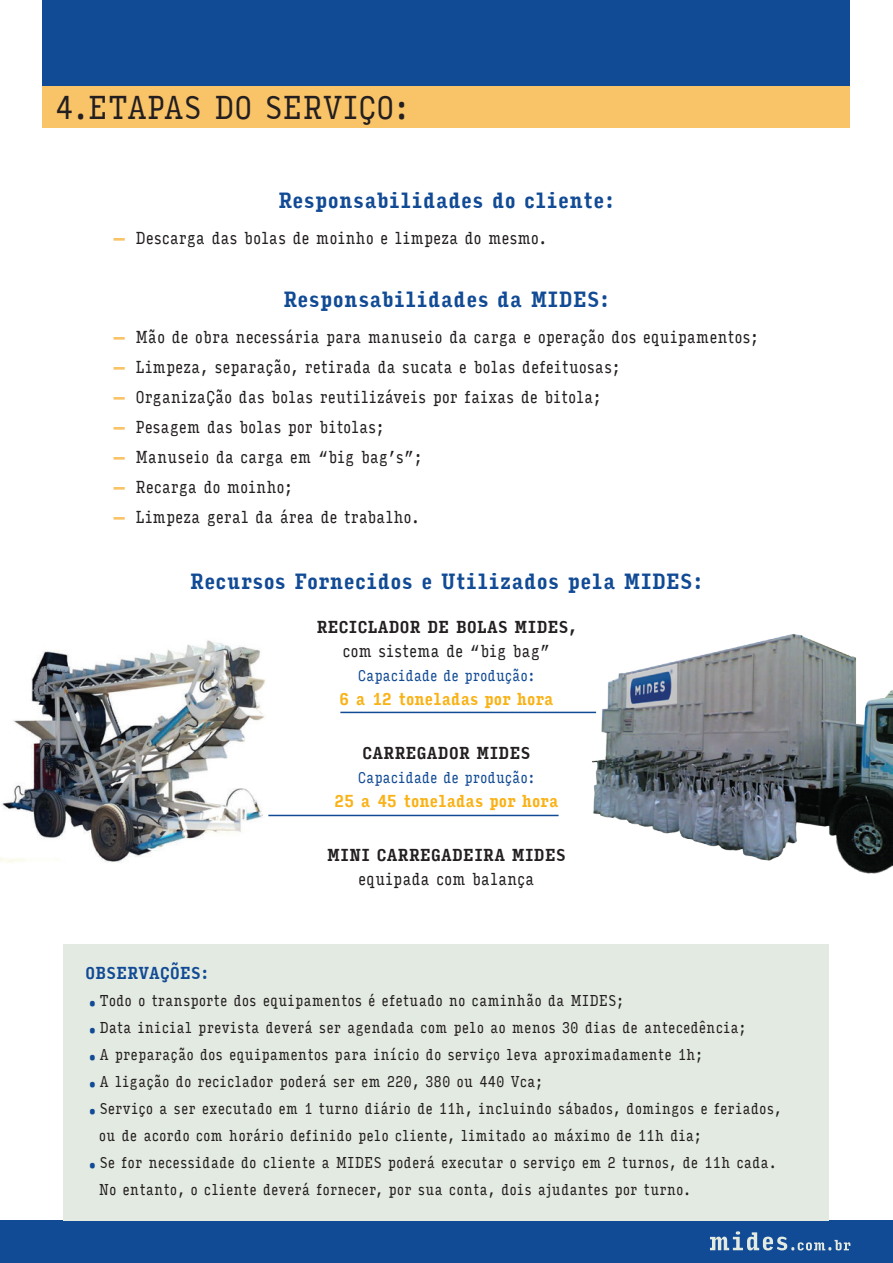
<style>
.page{position:relative;width:893px;height:1263px;background:#fff}
.page>*{position:absolute;margin:0;border:0;box-sizing:border-box;transform-origin:0 0}
.t1{font:31.5px "Input Serif Compressed";letter-spacing:-.02em;color:#231f20}
.t2{font:700 21px "Input Serif Compressed";letter-spacing:-.02em;color:#114a95}
.t3{font:16.5px "Input Serif Compressed";letter-spacing:-.02em;color:#231f20}
.t4{font:700 16.5px "Input Serif Compressed";letter-spacing:-.02em;color:#231f20}
.t5{font:700 16.5px "Input Serif Compressed";letter-spacing:-.04em;color:#f9b217}
.t6{font:700 16.5px "Input Serif Compressed";letter-spacing:-.02em;color:#114a95}
.t7{font:15px "Input Serif Compressed";letter-spacing:-.01em;color:#231f20}
.t8{font:15px "Input Serif Compressed";letter-spacing:-.02em;color:#114a95}
.s1{font-weight:700;font-size:24px;color:#f9c368}
.s2{font-size:30px;color:#114a95}
</style>
<div class="page">
<div style="left:0;top:1220px;width:893px;height:43px;background:#114a95"></div>
<svg style="left:710px;top:1231px;width:140px;height:19px"></svg>
<div style="left:43px;top:85px;width:807px;height:43px;background:#f9c368"></div>
<div style="left:43px;top:0;width:807px;height:85px;background:#114a95"></div>
<div style="left:64px;top:944px;width:765px;height:276px;background:#e3eae1"></div>
<hr style="left:340px;top:712px;width:256px;height:1px;background:#114a95">
<hr style="left:268px;top:815px;width:291px;height:1px;background:#114a95">
<img style="left:1px;top:640px;width:264px;height:223px">
<img style="left:585px;top:634px;width:308px;height:240px">
<h1 class="t1" style="left:55px;top:79px;width:356px">4.ETAPAS DO SERVIÇO:</h1>
<h2 class="t2" style="left:278px;top:181px;width:338px">Responsabilidades do cliente:</h2>
<p class="t3" style="left:112px;top:223px;width:437px"><span class="s1">-</span> Descarga das bolas de moinho e limpeza do mesmo.</p>
<h2 class="t2" style="left:283px;top:280px;width:328px">Responsabilidades da MIDES:</h2>
<p class="t3" style="left:112px;top:322px;width:648px"><span class="s1">-</span> Mão de obra necessária para manuseio da carga e operação dos equipamentos;</p>
<p class="t3" style="left:112px;top:352px;width:510px"><span class="s1">-</span> Limpeza, separação, retirada da sucata e bolas defeituosas;</p>
<p class="t3" style="left:112px;top:382px;width:491px"><span class="s1">-</span> OrganizaÇão das bolas reutilizáveis por faixas de bitola;</p>
<p class="t3" style="left:112px;top:412px;width:274px"><span class="s1">-</span> Pesagem das bolas por bitolas;</p>
<p class="t3" style="left:112px;top:442px;width:312px"><span class="s1">-</span> Manuseio da carga em “big bag’s”;</p>
<p class="t3" style="left:112px;top:472px;width:182px"><span class="s1">-</span> Recarga do moinho;</p>
<p class="t3" style="left:112px;top:502px;width:309px"><span class="s1">-</span> Limpeza geral da área de trabalho.</p>
<h2 class="t2" style="left:190px;top:563px;width:514px">Recursos Fornecidos e Utilizados pela MIDES:</h2>
<p class="t4" style="left:316px;top:612px;width:262px">RECICLADOR DE BOLAS MIDES,</p>
<p class="t3" style="left:342px;top:637px;width:210px">com sistema de “big bag”</p>
<p class="t8" style="left:358px;top:662px;width:179px">Capacidade de produção:</p>
<p class="t5" style="left:339px;top:684px;width:216px">6 a 12 toneladas por hora</p>
<p class="t4" style="left:362px;top:738px;width:170px">CARREGADOR MIDES</p>
<p class="t8" style="left:358px;top:764px;width:179px">Capacidade de produção:</p>
<p class="t5" style="left:334px;top:786px;width:226px">25 a 45 toneladas por hora</p>
<p class="t4" style="left:327px;top:840px;width:241px">MINI CARREGADEIRA MIDES</p>
<p class="t3" style="left:358px;top:865px;width:178px">equipada com balança</p>
<p class="t6" style="left:85px;top:958px;width:125px">OBSERVAÇÕES:</p>
<p class="t7" style="left:85px;top:987px;width:540px"><span class="s2">.</span>Todo o transporte dos equipamentos é efetuado no caminhão da MIDES;</p>
<p class="t7" style="left:85px;top:1014px;width:663px"><span class="s2">.</span>Data inicial prevista deverá ser agendada com pelo ao menos 30 dias de antecedência;</p>
<p class="t7" style="left:85px;top:1041px;width:619px"><span class="s2">.</span>A preparação dos equipamentos para início do serviço leva aproximadamente 1h;</p>
<p class="t7" style="left:85px;top:1068px;width:459px"><span class="s2">.</span>A ligação do reciclador poderá ser em 220, 380 ou 440 Vca;</p>
<p class="t7" style="left:85px;top:1095px;width:698px"><span class="s2">.</span>Serviço a ser executado em 1 turno diário de 11h, incluindo sábados, domingos e feriados,</p>
<p class="t7" style="left:99px;top:1122px;width:604px">ou de acordo com horário definido pelo cliente, limitado ao máximo de 11h dia;</p>
<p class="t7" style="left:85px;top:1149px;width:693px"><span class="s2">.</span>Se for necessidade do cliente a MIDES poderá executar o serviço em 2 turnos, de 11h cada.</p>
<p class="t7" style="left:99px;top:1176px;width:594px">No entanto, o cliente deverá fornecer, por sua conta, dois ajudantes por turno.</p>
</div>
